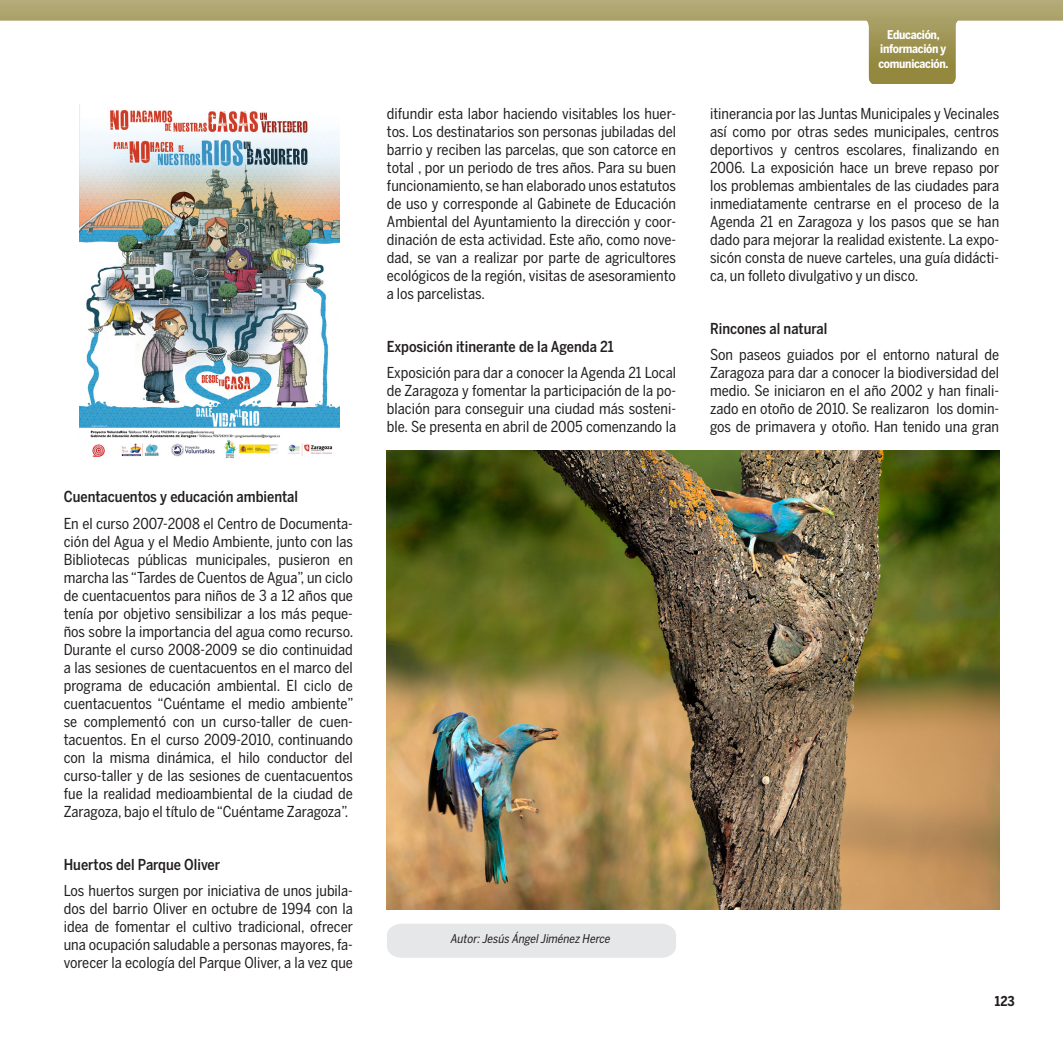
<style>
.page{position:relative;width:1063px;height:1063px;background:#fff}
.page>*{position:absolute;margin:0;border:0;box-sizing:border-box;transform-origin:0 0}
.t1{font:15px/18px "Benton Sans Cond";color:#231f20;text-align:justify}
.t2{font:500 15px "Benton Sans Cond";color:#231f20}
.t3{font:700 13.5px "Benton Sans Cond";color:#231f20}
.t4{font:700 12px/14.4px "Benton Sans Cond";letter-spacing:-.025em;color:#fff;text-align:center}
.t5{font:italic 12px "Benton Sans Cond";color:#231f20}
</style>
<div class="page">
<img style="left:0;top:0;width:1063px;height:84px">
<img style="left:80px;top:109px;width:259px;height:349px">
<img style="left:387px;top:451px;width:612px;height:459px">
<div style="left:387px;top:924px;width:289px;height:34px;background:#e6e7e9"></div>
<p class="t2" style="left:64px;top:488px;width:236px">Cuentacuentos y educación ambiental</p>
<p class="t1" style="left:64px;top:514px;width:291px">En el curso 2007-2008 el Centro de Documenta&shy;ción del Agua y el Medio Ambiente, junto con las Bibliotecas públicas municipales, pusieron en marcha las “Tardes de Cuentos de Agua”, un ciclo de cuentacuentos para niños de 3 a 12 años que tenía por objetivo sensibilizar a los más peque&shy;ños sobre la importancia del agua como recurso.<br>Durante el curso 2008-2009 se dio continuidad a las sesiones de cuentacuentos en el marco del programa de educación ambiental. El ciclo de cuentacuentos “Cuéntame el medio ambiente” se complementó con un curso-taller de cuen&shy;tacuentos. En el curso 2009-2010, continuando con la misma dinámica, el hilo conductor del curso-taller y de las sesiones de cuentacuentos fue la realidad medioambiental de la ciudad de Zaragoza, bajo el título de “Cuéntame Zaragoza”.</p>
<p class="t2" style="left:64px;top:856px;width:158px">Huertos del Parque Oliver</p>
<p class="t1" style="left:64px;top:882px;width:291px">Los huertos surgen por iniciativa de unos jubila&shy;dos del barrio Oliver en octubre de 1994 con la idea de fomentar el cultivo tradicional, ofrecer una ocupación saludable a personas mayores, fa&shy;vorecer la ecología del Parque Oliver, a la vez que</p>
<p class="t1" style="left:387px;top:104px;width:291px">difundir esta labor haciendo visitables los huer&shy;tos. Los destinatarios son personas jubiladas del barrio y reciben las parcelas, que son catorce en total , por un periodo de tres años. Para su buen funcionamiento, se han elaborado unos estatutos de uso y corresponde al Gabinete de Educación Ambiental del Ayuntamiento la dirección y coor&shy;dinación de esta actividad. Este año, como nove&shy;dad, se van a realizar por parte de agricultores ecológicos de la región, visitas de asesoramiento a los parcelistas.</p>
<p class="t2" style="left:387px;top:337px;width:228px">Exposición itinerante de la Agenda 21</p>
<p class="t1" style="left:387px;top:364px;width:291px">Exposición para dar a conocer la Agenda 21 Local de Zaragoza y fomentar la participación de la po&shy;blación para conseguir una ciudad más sosteni&shy;ble. Se presenta en abril de 2005 comenzando la</p>
<p class="t5" style="left:450px;top:932px;width:164px">Autor:Jesús ÁngelJiménez Herce</p>
<p class="t4" style="left:878px;top:27px;width:72px">Educación, información y comunicación.</p>
<p class="t1" style="left:710px;top:104px;width:291px">itinerancia por las Juntas Municipales y Vecinales así como por otras sedes municipales, centros deportivos y centros escolares, finalizando en 2006. La exposición hace un breve repaso por los problemas ambientales de las ciudades para inmediatamente centrarse en el proceso de la Agenda 21 en Zaragoza y los pasos que se han dado para mejorar la realidad existente. La expo&shy;sicón consta de nueve carteles, una guía didácti&shy;ca, un folleto divulgativo y un disco.</p>
<p class="t2" style="left:710px;top:319px;width:119px">Rincones al natural</p>
<p class="t1" style="left:710px;top:346px;width:291px">Son paseos guiados por el entorno natural de Zaragoza para dar a conocer la biodiversidad del medio. Se iniciaron en el año 2002 y han finali&shy;zado en otoño de 2010. Se realizaron los domin&shy;gos de primavera y otoño. Han tenido una gran</p>
<p class="t3" style="left:995px;top:993px;width:21px">123</p>
</div>
